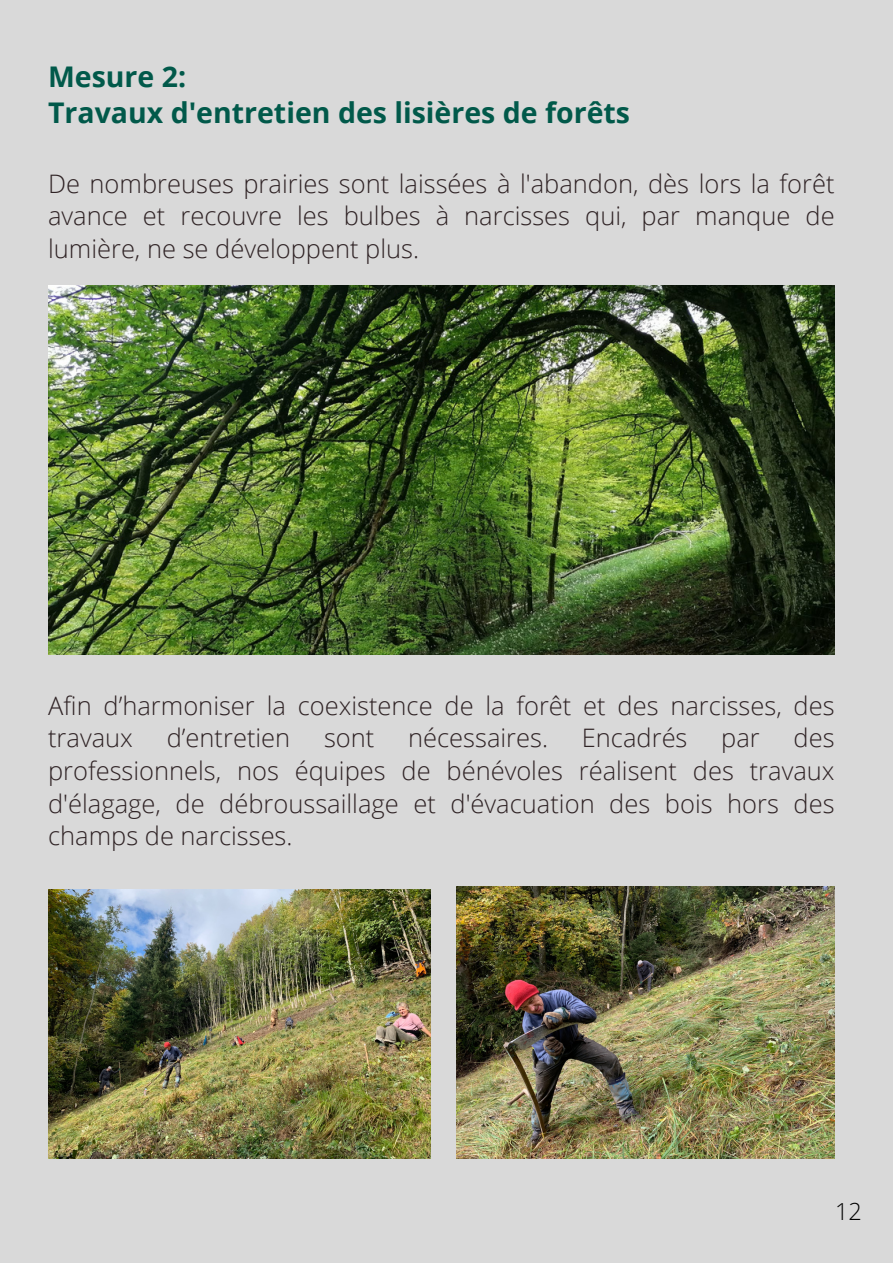
<style>
.page{position:relative;width:893px;height:1264px;background:#fff}
.page>*{position:absolute;margin:0;border:0;box-sizing:border-box;transform-origin:0 0}
.t1{font:700 28.5px "Open Sans";color:#01594a}
.t2{font:300 25.5px/32.5px "Open Sans";color:#2f2325;text-align:justify}
.t3{font:300 23.55px "Open Sans";color:#000}
</style>
<div class="page">
<div style="left:0;top:0;width:892px;height:1262px;background:#d9d9d9"></div>
<img style="left:48px;top:889px;width:382px;height:268px">
<img style="left:456px;top:886px;width:378px;height:272px">
<img style="left:48px;top:286px;width:786px;height:368px">
<p class="t1" style="left:48px;top:56px;width:140px">Mesure 2:</p>
<p class="t1" style="left:48px;top:92px;width:583px">Travaux d'entretien des lisières de forêts</p>
<p class="t2" style="left:48px;top:166px;width:788px">De nombreuses prairies sont laissées à l'abandon, dès lors la forêt avance et recouvre les bulbes à narcisses qui, par manque de lumière, ne se développent plus.</p>
<p class="t2" style="left:48px;top:688px;width:788px">Afin d’harmoniser la coexistence de la forêt et des narcisses, des travaux</p>
<p class="t2" style="left:167px;top:721px;width:125px">d’entretien</p>
<p class="t2" style="left:324px;top:721px;width:52px">sont</p>
<p class="t2" style="left:408px;top:721px;width:141px">nécessaires.</p>
<p class="t2" style="left:582px;top:721px;width:107px">Encadrés</p>
<p class="t2" style="left:721px;top:721px;width:40px">par</p>
<p class="t2" style="left:48px;top:721px;width:788px;text-indent:745px">des professionnels, nos équipes de bénévoles réalisent des travaux d'élagage, de débroussaillage et d'évacuation des bois hors des champs de narcisses.</p>
<p class="t3" style="left:835px;top:1194px;width:28px">12</p>
</div>
